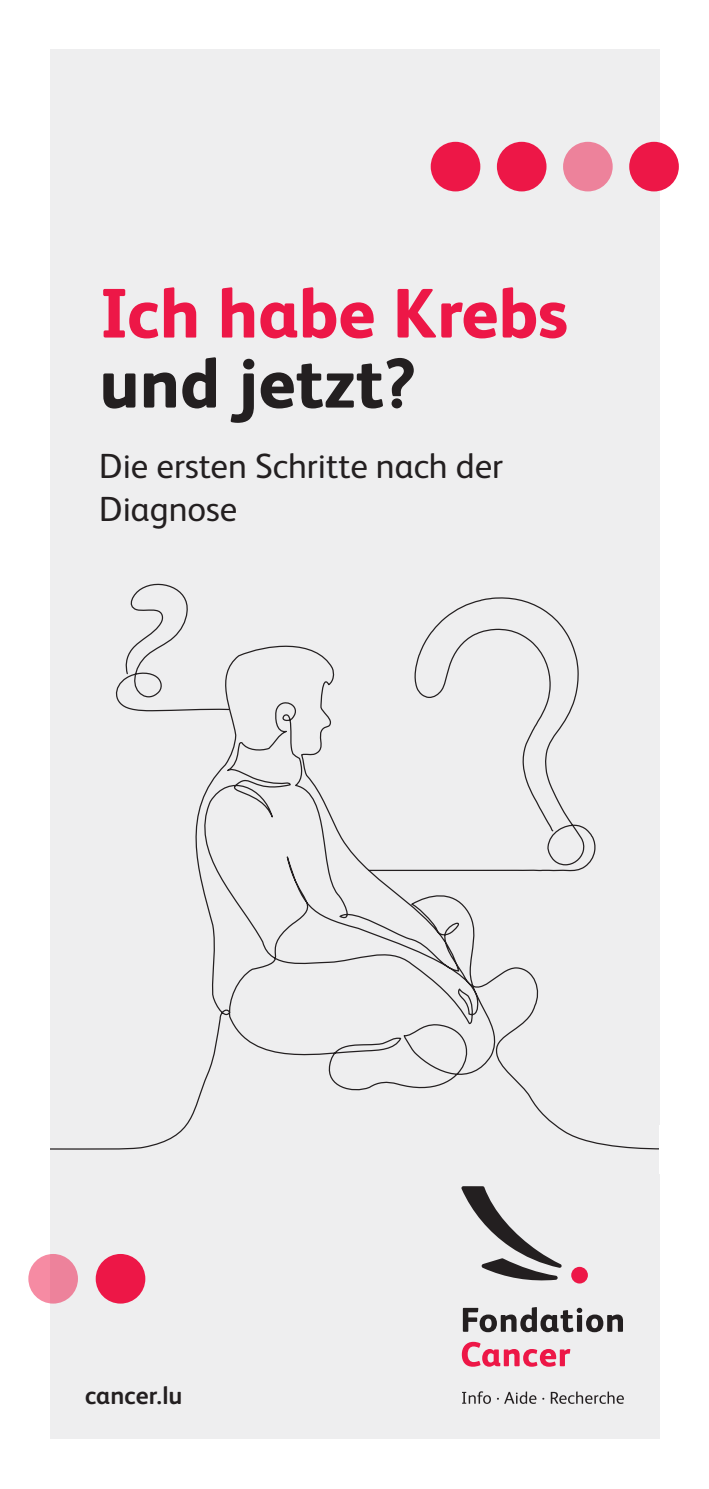
<style>
.page{position:relative;width:709px;height:1489px;background:#fff}
.page>*{position:absolute;margin:0;border:0;box-sizing:border-box;transform-origin:0 0}
.t1{font:800 70px "FS Albert";color:#ed1747}
.t2{font:800 70px "FS Albert";color:#231f20}
.t3{font:35px/42.5px "FS Albert";color:#231f20}
.t4{font:700 25px "FS Albert";letter-spacing:.005em;color:#231f20}
</style>
<div class="page">
<div style="left:50px;top:50px;width:609px;height:1389px;background:#eeeeef"></div>
<div style="left:497px;top:142px;width:49px;height:49px;background:#ed1747;border-radius:50%"></div>
<div style="left:563px;top:142px;width:49px;height:49px;background:#ed829b;border-radius:50%"></div>
<div style="left:431px;top:142px;width:49px;height:49px;background:#ed1747;border-radius:50%"></div>
<div style="left:629px;top:142px;width:50px;height:49px;background:#ed1747;border-radius:50%"></div>
<svg style="left:462px;top:1391px;width:29px;height:12px"></svg>
<svg style="left:497px;top:1391px;width:39px;height:12px"></svg>
<svg style="left:551px;top:1391px;width:73px;height:12px"></svg>
<div style="left:571px;top:1266px;width:17px;height:17px;background:#ed1747;border-radius:50%"></div>
<svg style="left:461px;top:1186px;width:101px;height:95px"></svg>
<svg style="left:463px;top:1307px;width:160px;height:25px"></svg>
<svg style="left:462px;top:1341px;width:108px;height:25px"></svg>
<svg style="left:427px;top:597px;width:143px;height:41px"></svg>
<svg style="left:130px;top:583px;width:58px;height:55px"></svg>
<svg style="left:50px;top:638px;width:610px;height:512px"></svg>
<div style="left:28px;top:1253px;width:50px;height:50px;background:#ed829b;border-radius:50%"></div>
<div style="left:96px;top:1253px;width:49px;height:50px;background:#ed1747;border-radius:50%"></div>
<div style="left:659px;top:1125px;width:24px;height:48px;background:#fff"></div>
<h1 class="t1" style="left:99px;top:263px;width:470px">Ich habe Krebs</h1>
<h1 class="t2" style="left:99px;top:333px;width:318px">und jetzt?</h1>
<p class="t3" style="left:99px;top:443px;width:405px">Die ersten Schritte nach der<br>Diagnose</p>
<p class="t4" style="left:85px;top:1377px;width:99px">cancer.lu</p>
</div>
